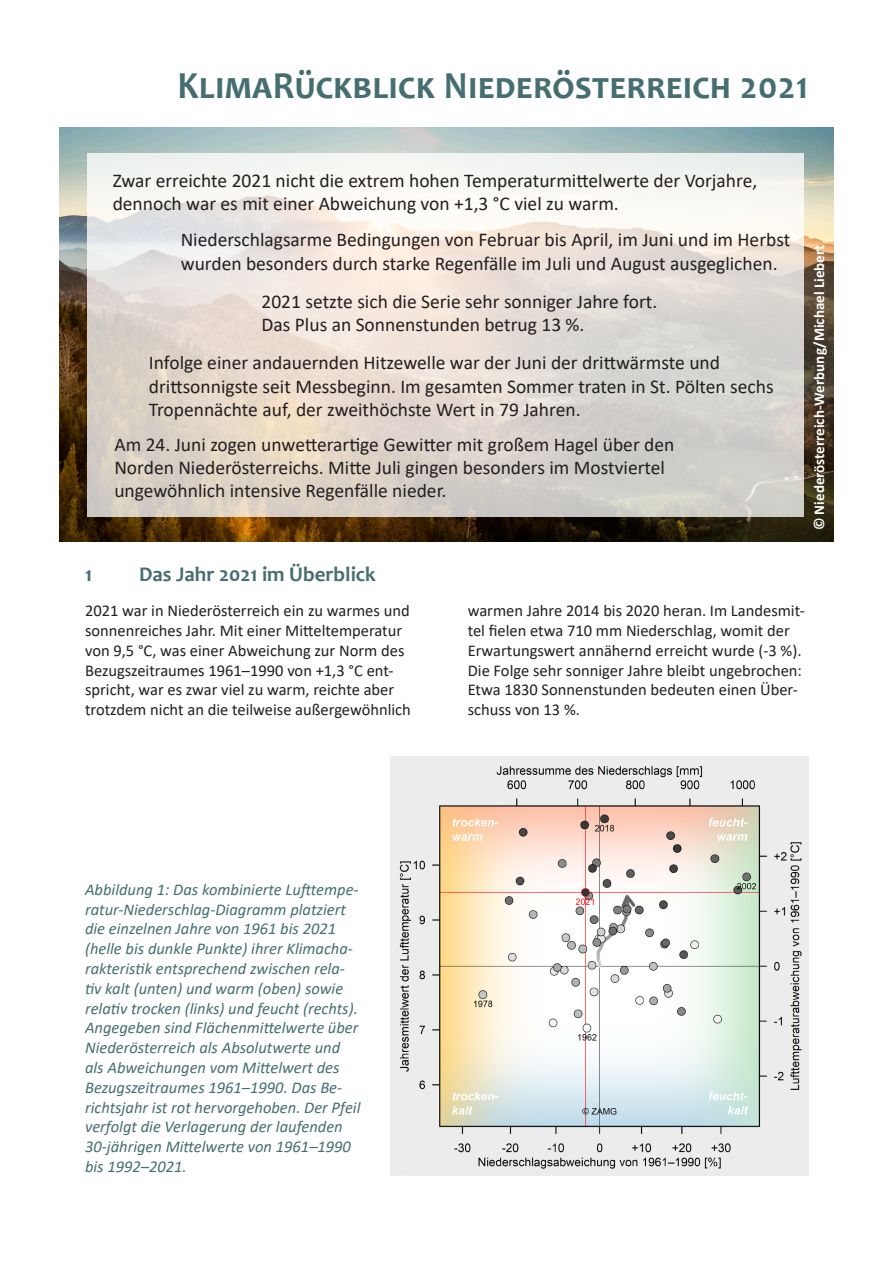
<style>
.page{position:relative;width:893px;height:1263px;background:#fff}
.page>*{position:absolute;margin:0;border:0;box-sizing:border-box;transform-origin:0 0}
.t1{font:700 38.55px "Candara";letter-spacing:.02em;color:#466e71;scale:.93 1}
.Überschrift_Ebene_1{font:700 21px "Candara";color:#466e71}
.Aufzählung{font:19.5px/23.4px "Calibri";color:#231f20}
.Fußnote{font:italic 16.5px/19.8px "Calibri";color:#466e71}
.t2{font:16.5px/19.8px "Calibri";color:#231f20}
.t3{font:700 15px "Calibri";color:#fff}
</style>
<div class="page">
<img style="left:60px;top:127px;width:773px;height:415px">
<svg style="left:87px;top:153px;width:717px;height:364px"></svg>
<img style="left:390px;top:757px;width:419px;height:418px">
<p class="t1" style="left:177px;top:61px;width:680px">KlimaRückblick Niederösterreich 2021</p>
<p class="Aufzählung" style="left:113px;top:168px;width:646px">Zwar erreichte 2021 nicht die extrem hohen Temperaturmittelwerte der Vorjahre, dennoch war es mit einer Abweichung von +1,3 °C viel zu warm.</p>
<p class="Aufzählung" style="left:181px;top:228px;width:611px">Niederschlagsarme Bedingungen von Februar bis April, im Juni und im Herbst</p>
<p class="Aufzählung" style="left:181px;top:251px;width:598px">wurden besonders durch starke Regenfälle im Juli und August ausgeglichen.</p>
<p class="Aufzählung" style="left:261px;top:289px;width:397px">2021 setzte sich die Serie sehr sonniger Jahre fort.</p>
<p class="Aufzählung" style="left:261px;top:313px;width:324px">Das Plus an Sonnenstunden betrug 13 %.</p>
<p class="Aufzählung" style="left:149px;top:350px;width:573px">Infolge einer andauernden Hitzewelle war der Juni der drittwärmste und</p>
<p class="Aufzählung" style="left:149px;top:374px;width:626px">drittsonnigste seit Messbeginn. Im gesamten Sommer traten in St. Pölten sechs</p>
<p class="Aufzählung" style="left:149px;top:397px;width:433px">Tropennächte auf, der zweithöchste Wert in 79 Jahren.</p>
<p class="Aufzählung" style="left:114px;top:432px;width:561px">Am 24. Juni zogen unwetterartige Gewitter mit großem Hagel über den<br>Norden Niederösterreichs. Mitte Juli gingen besonders im Mostviertel</p>
<p class="Aufzählung" style="left:114px;top:479px;width:334px">ungewöhnlich intensive Regenfälle nieder.</p>
<p class="t3" style="left:808px;top:530px;width:287px;rotate:-90deg">© Niederösterreich-Werbung/Michael Liebert</p>
<p class="Überschrift_Ebene_1" style="left:85px;top:561px;width:9px">1</p>
<p class="Überschrift_Ebene_1" style="left:139px;top:561px;width:238px">Das Jahr 2021 im Überblick</p>
<p class="t2" style="left:85px;top:600px;width:327px">2021 war in Niederösterreich ein zu warmes und sonnenreiches Jahr. Mit einer Mitteltemperatur von 9,5 °C, was einer Abweichung zur Norm des Bezugszeitraumes 1961–1990 von +1,3 °C ent&shy;spricht, war es zwar viel zu warm, reichte aber trotzdem nicht an die teilweise außergewöhnlich</p>
<p class="t2" style="left:468px;top:600px;width:339px">warmen Jahre 2014 bis 2020 heran. Im Landesmit&shy;tel fielen etwa 710 mm Niederschlag, womit der Erwartungswert annähernd erreicht wurde (-3 %).<br>Die Folge sehr sonniger Jahre bleibt ungebrochen:<br>Etwa 1830 Sonnenstunden bedeuten einen Über&shy;schuss von 13 %.</p>
<p class="Fußnote" style="left:85px;top:879px;width:277px">Abbildung 1: Das kombinierte Lufttempe&shy;ratur-Niederschlag-Diagramm platziert die einzelnen Jahre von 1961 bis 2021 (helle bis dunkle Punkte) ihrer Klimacha&shy;rakteristik entsprechend zwischen rela&shy;tiv kalt (unten) und warm (oben) sowie relativ trocken (links) und feucht (rechts).<br>Angegeben sind Flächenmittelwerte über Niederösterreich als Absolutwerte und als Abweichungen vom Mittelwert des Bezugszeitraumes 1961–1990. Das Be&shy;richtsjahr ist rot hervorgehoben. Der Pfeil verfolgt die Verlagerung der laufenden 30-jährigen Mittelwerte von 1961–1990 bis 1992–2021.</p>
</div>
